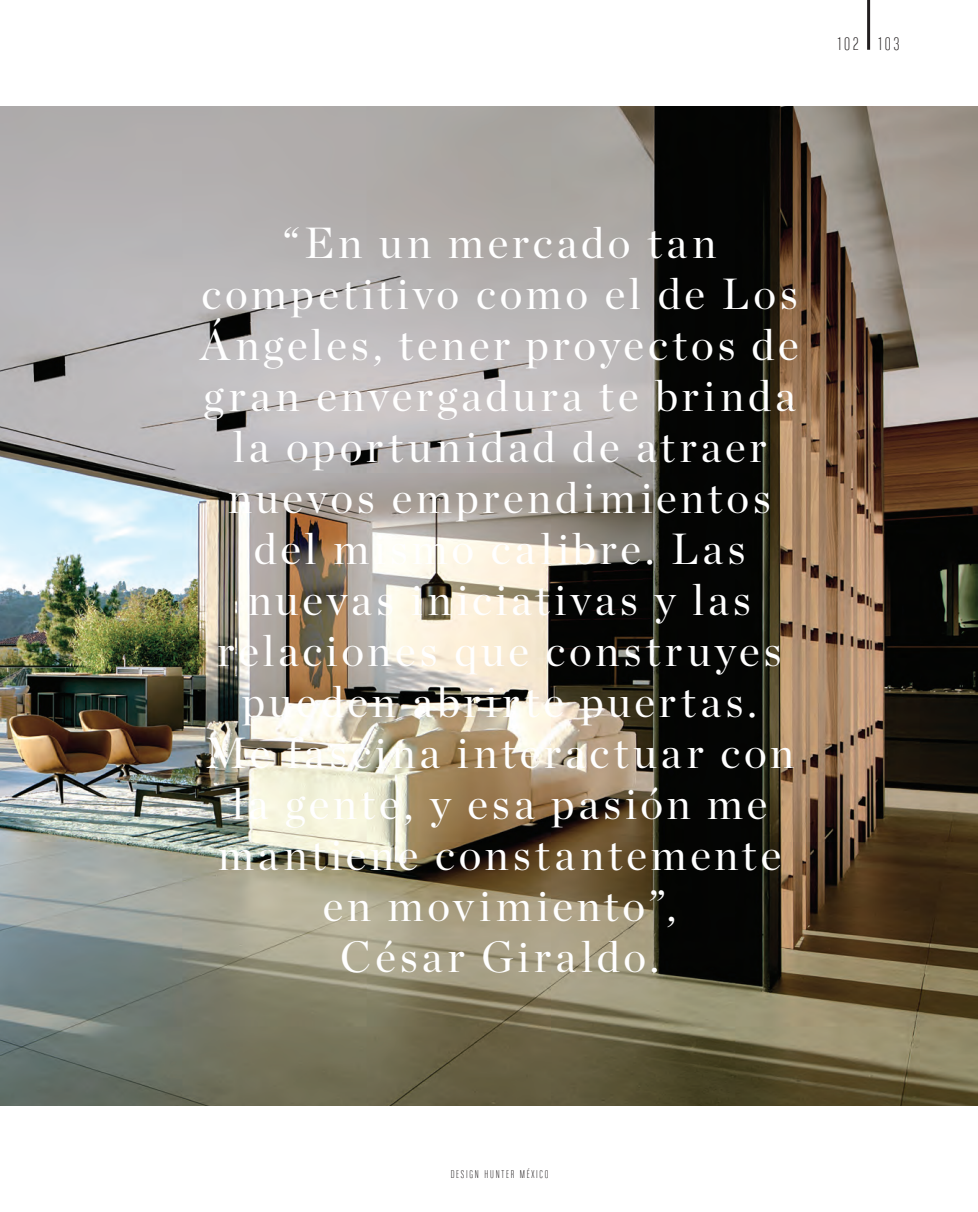
<style>
.page{position:relative;width:978px;height:1212px;background:#fff}
.page>*{position:absolute;margin:0;border:0;box-sizing:border-box;transform-origin:0 0}
.t1{font:43.5px/51px "Chronicle Display";letter-spacing:.09em;color:#fff;text-align:center}
.t2{font:19.5px "Chalet Comprime Milan Eighty";letter-spacing:.15em;color:#231f20}
.t3{font:12px "Chalet Comprime Milan Eighty";letter-spacing:.15em;color:#231f20}
</style>
<div class="page">
<img style="left:0;top:106px;width:978px;height:999px">
<hr style="left:867px;top:0;width:3px;height:50px;background:#231f20">
<p class="t2" style="left:838px;top:36px;width:22px">102</p>
<p class="t2" style="left:878px;top:36px;width:23px">103</p>
<p class="t1" style="left:201px;top:214px;width:600px">“En un mercado tan competitivo como el de Los<br>Ángeles, tener proyectos de gran envergadura te brinda la oportunidad de atraer nuevos emprendimientos del mismo calibre. Las nuevas iniciativas y las relaciones que construyes pueden abrirte puertas.<br>Me fascina interactuar con la gente, y esa pasión me mantiene constantemente en movimiento”,<br>César Giraldo.</p>
<p class="t3" style="left:451px;top:1169px;width:99px">DESIGN HUNTER MÉXICO</p>
</div>
